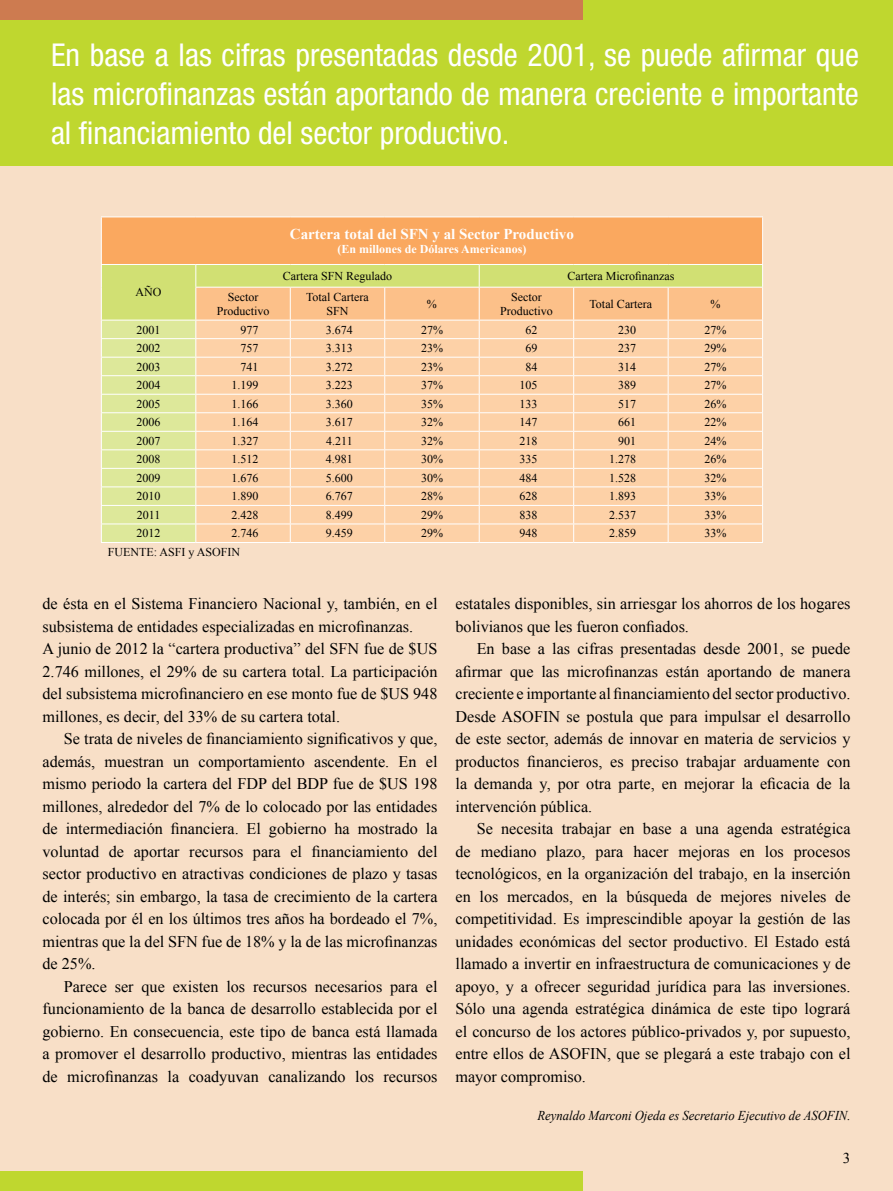
<style>
.page{position:relative;width:893px;height:1191px;background:#fff}
.page>*{position:absolute;margin:0;border:0;box-sizing:border-box;transform-origin:0 0}
.t1{font:condensed 31.5px/39px "Helvetica Neue LT Std";color:#fff;text-align:justify}
.t2{font:16.2px/22.5px "Times New Roman";color:#000;text-align:justify}
.t3{font:700 15px "Times New Roman";color:#fff}
.t4{font:15px "Times New Roman";color:#000}
.t5{font:italic 13.5px "Times New Roman";color:#000;scale:.94 1}
.t6{font:12px/14.4px "Times New Roman";color:#000;text-align:center}
.t7{font:700 12px "Times New Roman";color:#fff}
</style>
<div class="page">
<div style="left:0;top:1px;width:893px;height:1190px;background:#f8dfc7"></div>
<div style="left:0;top:0;width:893px;height:166px;background:#bfd72f"></div>
<div style="left:0;top:0;width:583px;height:19px;background:#cd7b50"></div>
<div style="left:0;top:1171px;width:583px;height:20px;background:#bfd72f"></div>
<div style="left:101px;top:217px;width:662px;height:47px;background:#faa85f"></div>
<hr style="left:101px;top:216px;width:95px;height:1px;background:#fff">
<hr style="left:101px;top:217px;width:1px;height:47px;background:#fff">
<hr style="left:196px;top:216px;width:94px;height:1px;background:#fff">
<hr style="left:290px;top:216px;width:95px;height:1px;background:#fff">
<hr style="left:385px;top:216px;width:94px;height:1px;background:#fff">
<hr style="left:479px;top:216px;width:95px;height:1px;background:#fff">
<hr style="left:574px;top:216px;width:94px;height:1px;background:#fff">
<hr style="left:668px;top:216px;width:95px;height:1px;background:#fff">
<hr style="left:762px;top:217px;width:1px;height:47px;background:#fff">
<svg style="left:101px;top:264px;width:662px;height:278px;background:#f5d5a3"></svg>
<hr style="left:101px;top:542px;width:95px;height:1px;background:#fff">
<hr style="left:196px;top:542px;width:94px;height:1px;background:#fff">
<hr style="left:290px;top:542px;width:95px;height:1px;background:#fff">
<hr style="left:385px;top:542px;width:94px;height:1px;background:#fff">
<hr style="left:479px;top:542px;width:95px;height:1px;background:#fff">
<hr style="left:574px;top:542px;width:94px;height:1px;background:#fff">
<hr style="left:668px;top:542px;width:95px;height:1px;background:#fff">
<h1 class="t1" style="left:51px;top:35px;width:809px">En base a las cifras presentadas desde 2001, se puede afirmar que las microfinanzas están aportando de manera creciente e importante al financiamiento del sector productivo.</h1>
<p class="t3" style="left:290px;top:223px;width:285px">Cartera total del SFN y al Sector Productivo</p>
<p class="t7" style="left:337px;top:241px;width:191px">(En millones de Dólares Americanos)</p>
<p class="t6" style="left:136px;top:285px;width:27px">AÑO</p>
<p class="t6" style="left:283px;top:268px;width:111px">Cartera SFN Regulado</p>
<p class="t6" style="left:567px;top:268px;width:108px">Cartera Microfinanzas</p>
<p class="t6" style="left:217px;top:289px;width:54px">Sector<br>Productivo</p>
<p class="t6" style="left:306px;top:289px;width:64px">Total Cartera<br>SFN</p>
<p class="t6" style="left:427px;top:296px;width:11px">%</p>
<p class="t6" style="left:500px;top:289px;width:54px">Sector<br>Productivo</p>
<p class="t6" style="left:589px;top:296px;width:64px">Total Cartera</p>
<p class="t6" style="left:710px;top:296px;width:11px">%</p>
<p class="t6" style="left:137px;top:322px;width:25px">2001</p>
<p class="t6" style="left:240px;top:322px;width:19px">977</p>
<p class="t6" style="left:326px;top:322px;width:28px">3.674</p>
<p class="t6" style="left:421px;top:322px;width:23px">27%</p>
<p class="t6" style="left:525px;top:322px;width:13px">62</p>
<p class="t6" style="left:618px;top:322px;width:19px">230</p>
<p class="t6" style="left:704px;top:322px;width:23px">27%</p>
<p class="t6" style="left:137px;top:341px;width:25px">2002</p>
<p class="t6" style="left:240px;top:341px;width:19px">757</p>
<p class="t6" style="left:326px;top:341px;width:28px">3.313</p>
<p class="t6" style="left:421px;top:341px;width:23px">23%</p>
<p class="t6" style="left:525px;top:341px;width:13px">69</p>
<p class="t6" style="left:618px;top:341px;width:19px">237</p>
<p class="t6" style="left:704px;top:341px;width:23px">29%</p>
<p class="t6" style="left:137px;top:359px;width:25px">2003</p>
<p class="t6" style="left:240px;top:359px;width:19px">741</p>
<p class="t6" style="left:326px;top:359px;width:28px">3.272</p>
<p class="t6" style="left:421px;top:359px;width:23px">23%</p>
<p class="t6" style="left:525px;top:359px;width:13px">84</p>
<p class="t6" style="left:618px;top:359px;width:19px">314</p>
<p class="t6" style="left:704px;top:359px;width:23px">27%</p>
<p class="t6" style="left:137px;top:378px;width:25px">2004</p>
<p class="t6" style="left:231px;top:378px;width:28px">1.199</p>
<p class="t6" style="left:326px;top:378px;width:28px">3.223</p>
<p class="t6" style="left:421px;top:378px;width:23px">37%</p>
<p class="t6" style="left:519px;top:378px;width:19px">105</p>
<p class="t6" style="left:618px;top:378px;width:19px">389</p>
<p class="t6" style="left:704px;top:378px;width:23px">27%</p>
<p class="t6" style="left:137px;top:396px;width:25px">2005</p>
<p class="t6" style="left:231px;top:396px;width:28px">1.166</p>
<p class="t6" style="left:326px;top:396px;width:28px">3.360</p>
<p class="t6" style="left:421px;top:396px;width:23px">35%</p>
<p class="t6" style="left:519px;top:396px;width:19px">133</p>
<p class="t6" style="left:618px;top:396px;width:19px">517</p>
<p class="t6" style="left:704px;top:396px;width:23px">26%</p>
<p class="t6" style="left:137px;top:415px;width:25px">2006</p>
<p class="t6" style="left:231px;top:415px;width:28px">1.164</p>
<p class="t6" style="left:326px;top:415px;width:28px">3.617</p>
<p class="t6" style="left:421px;top:415px;width:23px">32%</p>
<p class="t6" style="left:519px;top:415px;width:19px">147</p>
<p class="t6" style="left:618px;top:415px;width:19px">661</p>
<p class="t6" style="left:704px;top:415px;width:23px">22%</p>
<p class="t6" style="left:137px;top:433px;width:25px">2007</p>
<p class="t6" style="left:231px;top:433px;width:28px">1.327</p>
<p class="t6" style="left:326px;top:433px;width:28px">4.211</p>
<p class="t6" style="left:421px;top:433px;width:23px">32%</p>
<p class="t6" style="left:519px;top:433px;width:19px">218</p>
<p class="t6" style="left:618px;top:433px;width:19px">901</p>
<p class="t6" style="left:704px;top:433px;width:23px">24%</p>
<p class="t6" style="left:137px;top:452px;width:25px">2008</p>
<p class="t6" style="left:231px;top:452px;width:28px">1.512</p>
<p class="t6" style="left:326px;top:452px;width:28px">4.981</p>
<p class="t6" style="left:421px;top:452px;width:23px">30%</p>
<p class="t6" style="left:519px;top:452px;width:19px">335</p>
<p class="t6" style="left:609px;top:452px;width:28px">1.278</p>
<p class="t6" style="left:704px;top:452px;width:23px">26%</p>
<p class="t6" style="left:137px;top:470px;width:25px">2009</p>
<p class="t6" style="left:231px;top:470px;width:28px">1.676</p>
<p class="t6" style="left:326px;top:470px;width:28px">5.600</p>
<p class="t6" style="left:421px;top:470px;width:23px">30%</p>
<p class="t6" style="left:519px;top:470px;width:19px">484</p>
<p class="t6" style="left:609px;top:470px;width:28px">1.528</p>
<p class="t6" style="left:704px;top:470px;width:23px">32%</p>
<p class="t6" style="left:137px;top:489px;width:25px">2010</p>
<p class="t6" style="left:231px;top:489px;width:28px">1.890</p>
<p class="t6" style="left:326px;top:489px;width:28px">6.767</p>
<p class="t6" style="left:421px;top:489px;width:23px">28%</p>
<p class="t6" style="left:519px;top:489px;width:19px">628</p>
<p class="t6" style="left:609px;top:489px;width:28px">1.893</p>
<p class="t6" style="left:704px;top:489px;width:23px">33%</p>
<p class="t6" style="left:137px;top:507px;width:25px">2011</p>
<p class="t6" style="left:231px;top:507px;width:28px">2.428</p>
<p class="t6" style="left:326px;top:507px;width:28px">8.499</p>
<p class="t6" style="left:421px;top:507px;width:23px">29%</p>
<p class="t6" style="left:519px;top:507px;width:19px">838</p>
<p class="t6" style="left:609px;top:507px;width:28px">2.537</p>
<p class="t6" style="left:704px;top:507px;width:23px">33%</p>
<p class="t6" style="left:137px;top:526px;width:25px">2012</p>
<p class="t6" style="left:231px;top:526px;width:28px">2.746</p>
<p class="t6" style="left:326px;top:526px;width:28px">9.459</p>
<p class="t6" style="left:421px;top:526px;width:23px">29%</p>
<p class="t6" style="left:519px;top:526px;width:19px">948</p>
<p class="t6" style="left:609px;top:526px;width:28px">2.859</p>
<p class="t6" style="left:704px;top:526px;width:23px">33%</p>
<p class="t6" style="left:108px;top:544px;width:134px">FUENTE: ASFI y ASOFIN</p>
<p class="t2" style="left:43px;top:592px;width:396px;text-align:left">de ésta en el Sistema Financiero Nacional y, también, en el subsistema de entidades especializadas en microfinanzas.<br>A junio de 2012 la “cartera productiva” del SFN fue de $US 2.746 millones, el 29% de su cartera total. La participación del subsistema microfinanciero en ese monto fue de $US 948 millones, es decir, del 33% de su cartera total.</p>
<p class="t2" style="left:43px;top:727px;width:397px;text-indent:21px">Se trata de niveles de financiamiento significativos y que, además, muestran un comportamiento ascendente. En el mismo periodo la cartera del FDP del BDP fue de $US 198 millones, alrededor del 7% de lo colocado por las entidades de intermediación financiera. El gobierno ha mostrado la voluntad de aportar recursos para el financiamiento del sector productivo en atractivas condiciones de plazo y tasas de interés; sin embargo, la tasa de crecimiento de la cartera colocada por él en los últimos tres años ha bordeado el 7%, mientras que la del SFN fue de 18% y la de las microfinanzas de 25%.</p>
<p class="t2" style="left:43px;top:975px;width:397px;text-indent:21px">Parece ser que existen los recursos necesarios para el funcionamiento de la banca de desarrollo establecida por el gobierno. En consecuencia, este tipo de banca está llamada a promover el desarrollo productivo, mientras las entidades de microfinanzas la coadyuvan canalizando los recursos</p>
<p class="t2" style="left:455px;top:592px;width:396px">estatales disponibles, sin arriesgar los ahorros de los hogares bolivianos que les fueron confiados.</p>
<p class="t2" style="left:455px;top:637px;width:397px;text-indent:21px">En base a las cifras presentadas desde 2001, se puede afirmar que las microfinanzas están aportando de manera creciente e importante al financiamiento del sector productivo.<br>Desde ASOFIN se postula que para impulsar el desarrollo de este sector, además de innovar en materia de servicios y productos financieros, es preciso trabajar arduamente con la demanda y, por otra parte, en mejorar la eficacia de la intervención pública.</p>
<p class="t2" style="left:455px;top:817px;width:397px;text-indent:21px">Se necesita trabajar en base a una agenda estratégica de mediano plazo, para hacer mejoras en los procesos tecnológicos, en la organización del trabajo, en la inserción en los mercados, en la búsqueda de mejores niveles de competitividad. Es imprescindible apoyar la gestión de las unidades económicas del sector productivo. El Estado está llamado a invertir en infraestructura de comunicaciones y de apoyo, y a ofrecer seguridad jurídica para las inversiones.<br>Sólo una agenda estratégica dinámica de este tipo logrará el concurso de los actores público-privados y, por supuesto, entre ellos de ASOFIN, que se plegará a este trabajo con el mayor compromiso.</p>
<p class="t5" style="left:538px;top:1105px;width:334px">Reynaldo Marconi Ojeda es Secretario Ejecutivo de ASOFIN.</p>
<p class="t4" style="left:843px;top:1148px;width:9px">3</p>
</div>
